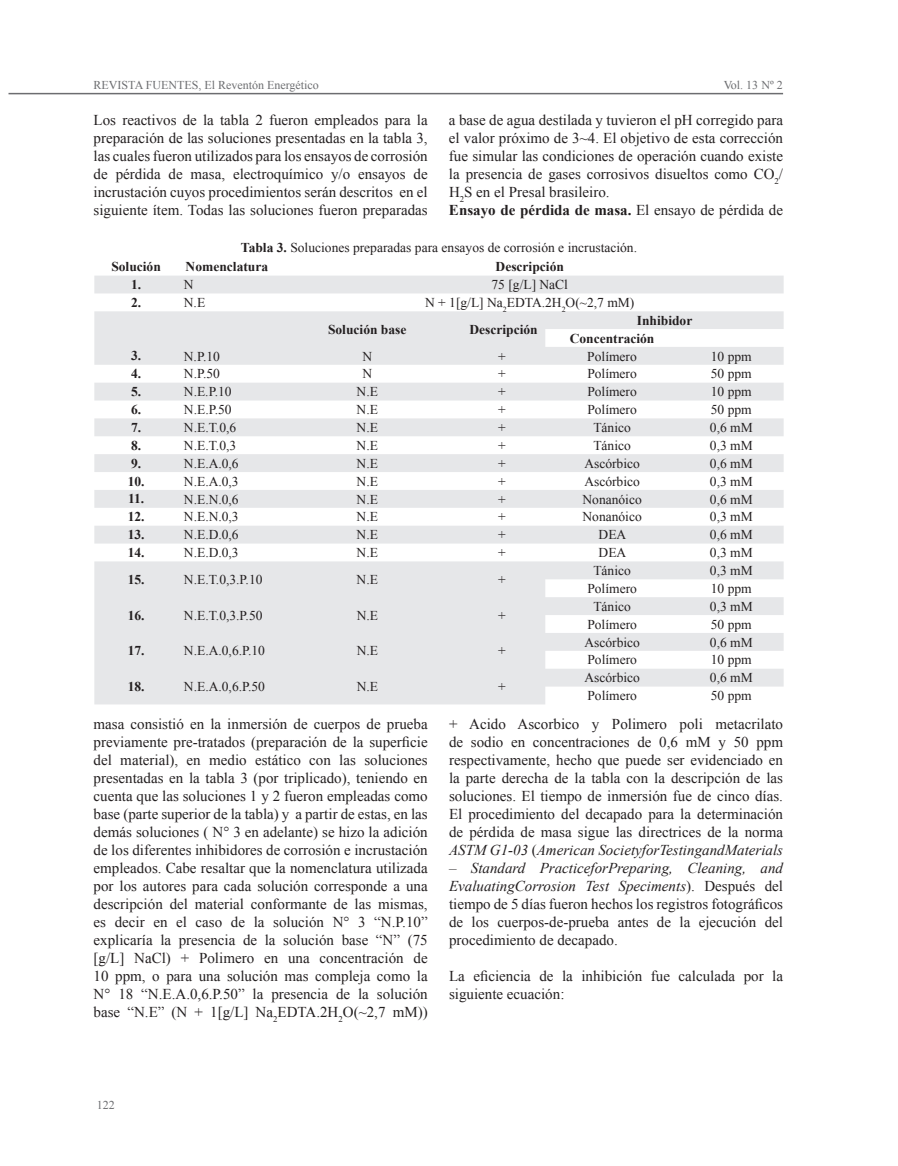
<style>
.page{position:relative;width:898px;height:1166px;background:#fff}
.page>*{position:absolute;margin:0;border:0;box-sizing:border-box;transform-origin:0 0}
.t1{font:15px/18px "Times New Roman";color:#231f20;text-align:justify}
.t2{font:13.5px "Times New Roman";color:#231f20}
.t3{font:700 13.5px/17.7px "Times New Roman";color:#231f20}
.t4{font:12px "Times New Roman";color:#6c6d70}
.s1{font-weight:700}
.s2{font-style:italic}
</style>
<div class="page">
<hr style="left:9px;top:93px;width:773px;height:1px;background:#6c6d70">
<svg style="left:94px;top:275px;width:689px;height:429px;fill:#e6e7e9"></svg>
<p class="t4" style="left:94px;top:77px;width:227px">Revista fuentes, El Reventón Energético</p>
<p class="t4" style="left:723px;top:77px;width:60px">Vol. 13 Nº 2</p>
<p class="t1" style="left:94px;top:111px;width:335px">Los reactivos de la tabla 2 fueron empleados para la preparación de las soluciones presentadas en la tabla 3, las cuales fueron utilizados para los ensayos de corrosión de pérdida de masa, electroquímico y/o ensayos de incrustación cuyos procedimientos serán descritos en el siguiente ítem. Todas las soluciones fueron preparadas</p>
<p class="t1" style="left:449px;top:111px;width:335px;text-align:left">a base de agua destilada y tuvieron el pH corregido para el valor próximo de 3~4. El objetivo de esta corrección fue simular las condiciones de operación cuando existe la presencia de gases corrosivos disueltos como CO<sub>2</sub>/ H<sub>2</sub>S en el Presal brasileiro.<br><span class="s1">Ensayo de pérdida de masa.</span> El ensayo de pérdida de</p>
<p class="t2" style="left:241px;top:238px;width:397px"><span class="s1">Tabla 3.</span> Soluciones preparadas para ensayos de corrosión e incrustación.</p>
<p class="t3" style="left:111px;top:257px;width:51px">Solución</p>
<p class="t3" style="left:185px;top:257px;width:84px">Nomenclatura</p>
<p class="t3" style="left:495px;top:257px;width:70px">Descripción</p>
<p class="t3" style="left:131px;top:275px;width:12px">1.</p>
<p class="t2" style="left:184px;top:275px;width:11px">N</p>
<p class="t2" style="left:491px;top:275px;width:78px">75 [g/L] NaCl</p>
<p class="t3" style="left:131px;top:293px;width:12px">2.</p>
<p class="t2" style="left:184px;top:293px;width:23px">N.E</p>
<p class="t2" style="left:425px;top:293px;width:211px">N + 1[g/L] Na<sub>2</sub>EDTA.2H<sub>2</sub>O(~2,7 mM)</p>
<p class="t3" style="left:328px;top:320px;width:80px">Solución base</p>
<p class="t3" style="left:469px;top:320px;width:70px">Descripción</p>
<p class="t3" style="left:569px;top:311px;width:124px;text-indent:67px">Inhibidor<br>Concentración</p>
<p class="t3" style="left:131px;top:346px;width:12px">3.</p>
<p class="t2" style="left:184px;top:347px;width:38px">N.P.10</p>
<p class="t2" style="left:362px;top:347px;width:11px">N</p>
<p class="t2" style="left:498px;top:347px;width:9px">+</p>
<p class="t2" style="left:587px;top:347px;width:51px">Polímero</p>
<p class="t2" style="left:710px;top:347px;width:42px">10 ppm</p>
<p class="t3" style="left:131px;top:364px;width:12px">4.</p>
<p class="t2" style="left:184px;top:364px;width:38px">N.P.50</p>
<p class="t2" style="left:362px;top:364px;width:11px">N</p>
<p class="t2" style="left:498px;top:364px;width:9px">+</p>
<p class="t2" style="left:587px;top:364px;width:51px">Polímero</p>
<p class="t2" style="left:710px;top:364px;width:42px">50 ppm</p>
<p class="t3" style="left:131px;top:382px;width:12px">5.</p>
<p class="t2" style="left:184px;top:382px;width:49px">N.E.P.10</p>
<p class="t2" style="left:356px;top:382px;width:23px">N.E</p>
<p class="t2" style="left:498px;top:382px;width:9px">+</p>
<p class="t2" style="left:587px;top:382px;width:51px">Polímero</p>
<p class="t2" style="left:710px;top:382px;width:42px">10 ppm</p>
<p class="t3" style="left:131px;top:400px;width:12px">6.</p>
<p class="t2" style="left:184px;top:400px;width:49px">N.E.P.50</p>
<p class="t2" style="left:356px;top:400px;width:23px">N.E</p>
<p class="t2" style="left:498px;top:400px;width:9px">+</p>
<p class="t2" style="left:587px;top:400px;width:51px">Polímero</p>
<p class="t2" style="left:710px;top:400px;width:42px">50 ppm</p>
<p class="t3" style="left:131px;top:418px;width:12px">7.</p>
<p class="t2" style="left:184px;top:418px;width:54px">N.E.T.0,6</p>
<p class="t2" style="left:356px;top:418px;width:23px">N.E</p>
<p class="t2" style="left:498px;top:418px;width:9px">+</p>
<p class="t2" style="left:593px;top:418px;width:39px">Tánico</p>
<p class="t2" style="left:709px;top:418px;width:44px">0,6 mM</p>
<p class="t3" style="left:131px;top:436px;width:12px">8.</p>
<p class="t2" style="left:184px;top:436px;width:54px">N.E.T.0,3</p>
<p class="t2" style="left:356px;top:436px;width:23px">N.E</p>
<p class="t2" style="left:498px;top:436px;width:9px">+</p>
<p class="t2" style="left:593px;top:436px;width:39px">Tánico</p>
<p class="t2" style="left:709px;top:436px;width:44px">0,3 mM</p>
<p class="t3" style="left:131px;top:454px;width:12px">9.</p>
<p class="t2" style="left:184px;top:454px;width:56px">N.E.A.0,6</p>
<p class="t2" style="left:356px;top:454px;width:23px">N.E</p>
<p class="t2" style="left:498px;top:454px;width:9px">+</p>
<p class="t2" style="left:584px;top:454px;width:57px">Ascórbico</p>
<p class="t2" style="left:709px;top:454px;width:44px">0,6 mM</p>
<p class="t3" style="left:128px;top:471px;width:18px">10.</p>
<p class="t2" style="left:184px;top:472px;width:56px">N.E.A.0,3</p>
<p class="t2" style="left:356px;top:472px;width:23px">N.E</p>
<p class="t2" style="left:498px;top:472px;width:9px">+</p>
<p class="t2" style="left:584px;top:472px;width:57px">Ascórbico</p>
<p class="t2" style="left:709px;top:472px;width:44px">0,3 mM</p>
<p class="t3" style="left:128px;top:489px;width:18px">11.</p>
<p class="t2" style="left:184px;top:490px;width:56px">N.E.N.0,6</p>
<p class="t2" style="left:356px;top:490px;width:23px">N.E</p>
<p class="t2" style="left:498px;top:490px;width:9px">+</p>
<p class="t2" style="left:582px;top:490px;width:61px">Nonanóico</p>
<p class="t2" style="left:709px;top:490px;width:44px">0,6 mM</p>
<p class="t3" style="left:128px;top:507px;width:18px">12.</p>
<p class="t2" style="left:184px;top:507px;width:56px">N.E.N.0,3</p>
<p class="t2" style="left:356px;top:507px;width:23px">N.E</p>
<p class="t2" style="left:498px;top:507px;width:9px">+</p>
<p class="t2" style="left:582px;top:507px;width:61px">Nonanóico</p>
<p class="t2" style="left:709px;top:507px;width:44px">0,3 mM</p>
<p class="t3" style="left:128px;top:525px;width:18px">13.</p>
<p class="t2" style="left:184px;top:525px;width:56px">N.E.D.0,6</p>
<p class="t2" style="left:356px;top:525px;width:23px">N.E</p>
<p class="t2" style="left:498px;top:525px;width:9px">+</p>
<p class="t2" style="left:598px;top:525px;width:29px">DEA</p>
<p class="t2" style="left:709px;top:525px;width:44px">0,6 mM</p>
<p class="t3" style="left:128px;top:543px;width:18px">14.</p>
<p class="t2" style="left:184px;top:543px;width:56px">N.E.D.0,3</p>
<p class="t2" style="left:356px;top:543px;width:23px">N.E</p>
<p class="t2" style="left:498px;top:543px;width:9px">+</p>
<p class="t2" style="left:598px;top:543px;width:29px">DEA</p>
<p class="t2" style="left:709px;top:543px;width:44px">0,3 mM</p>
<p class="t3" style="left:128px;top:570px;width:18px">15.</p>
<p class="t2" style="left:184px;top:570px;width:80px">N.E.T.0,3.P.10</p>
<p class="t2" style="left:356px;top:570px;width:23px">N.E</p>
<p class="t2" style="left:498px;top:570px;width:9px">+</p>
<p class="t2" style="left:593px;top:561px;width:39px">Tánico</p>
<p class="t2" style="left:709px;top:561px;width:44px">0,3 mM</p>
<p class="t2" style="left:587px;top:579px;width:51px">Polímero</p>
<p class="t2" style="left:710px;top:579px;width:42px">10 ppm</p>
<p class="t3" style="left:128px;top:605px;width:18px">16.</p>
<p class="t2" style="left:184px;top:606px;width:80px">N.E.T.0,3.P.50</p>
<p class="t2" style="left:356px;top:606px;width:23px">N.E</p>
<p class="t2" style="left:498px;top:606px;width:9px">+</p>
<p class="t3" style="left:128px;top:641px;width:18px">17.</p>
<p class="t2" style="left:184px;top:641px;width:82px">N.E.A.0,6.P.10</p>
<p class="t2" style="left:356px;top:641px;width:23px">N.E</p>
<p class="t2" style="left:498px;top:641px;width:9px">+</p>
<p class="t3" style="left:128px;top:677px;width:18px">18.</p>
<p class="t2" style="left:184px;top:677px;width:82px">N.E.A.0,6.P.50</p>
<p class="t2" style="left:356px;top:677px;width:23px">N.E</p>
<p class="t2" style="left:498px;top:677px;width:9px">+</p>
<p class="t2" style="left:593px;top:597px;width:39px">Tánico</p>
<p class="t2" style="left:709px;top:597px;width:44px">0,3 mM</p>
<p class="t2" style="left:587px;top:615px;width:51px">Polímero</p>
<p class="t2" style="left:710px;top:615px;width:42px">50 ppm</p>
<p class="t2" style="left:584px;top:632px;width:57px">Ascórbico</p>
<p class="t2" style="left:709px;top:632px;width:44px">0,6 mM</p>
<p class="t2" style="left:587px;top:650px;width:51px">Polímero</p>
<p class="t2" style="left:710px;top:650px;width:42px">10 ppm</p>
<p class="t2" style="left:584px;top:668px;width:57px">Ascórbico</p>
<p class="t2" style="left:709px;top:668px;width:44px">0,6 mM</p>
<p class="t2" style="left:587px;top:686px;width:51px">Polímero</p>
<p class="t2" style="left:710px;top:686px;width:42px">50 ppm</p>
<p class="t1" style="left:94px;top:714px;width:335px">masa consistió en la inmersión de cuerpos de prueba previamente pre-tratados (preparación de la superficie del material), en medio estático con las soluciones presentadas en la tabla 3 (por triplicado), teniendo en cuenta que las soluciones 1 y 2 fueron empleadas como base (parte superior de la tabla) y a partir de estas, en las demás soluciones ( N° 3 en adelante) se hizo la adición de los diferentes inhibidores de corrosión e incrustación empleados. Cabe resaltar que la nomenclatura utilizada por los autores para cada solución corresponde a una descripción del material conformante de las mismas, es decir en el caso de la solución N° 3 “N.P.10” explicaría la presencia de la solución base “N” (75 [g/L] NaCl) + Polimero en una concentración de 10 ppm, o para una solución mas compleja como la N° 18 “N.E.A.0,6.P.50” la presencia de la solución base “N.E” (N + 1[g/L] Na<sub>2</sub>EDTA.2H<sub>2</sub>O(~2,7 mM))</p>
<p class="t1" style="left:449px;top:714px;width:335px">+ Acido Ascorbico y Polimero poli metacrilato de sodio en concentraciones de 0,6 mM y 50 ppm respectivamente, hecho que puede ser evidenciado en la parte derecha de la tabla con la descripción de las soluciones. El tiempo de inmersión fue de cinco días.<br>El procedimiento del decapado para la determinación de pérdida de masa sigue las directrices de la norma <span class="s2">ASTM G1-03</span> (<span class="s2">American SocietyforTestingandMaterials</span></p>
<p class="t1" style="left:449px;top:858px;width:335px"><span class="s2">– Standard PracticeforPreparing, Cleaning, and EvaluatingCorrosion Test Speciments</span>). Después del tiempo de 5 días fueron hechos los registros fotográficos de los cuerpos-de-prueba antes de la ejecución del procedimiento de decapado.</p>
<p class="t1" style="left:449px;top:966px;width:335px">La eficiencia de la inhibición fue calculada por la siguiente ecuación:</p>
<p class="t4" style="left:97px;top:1096px;width:19px">122</p>
</div>
